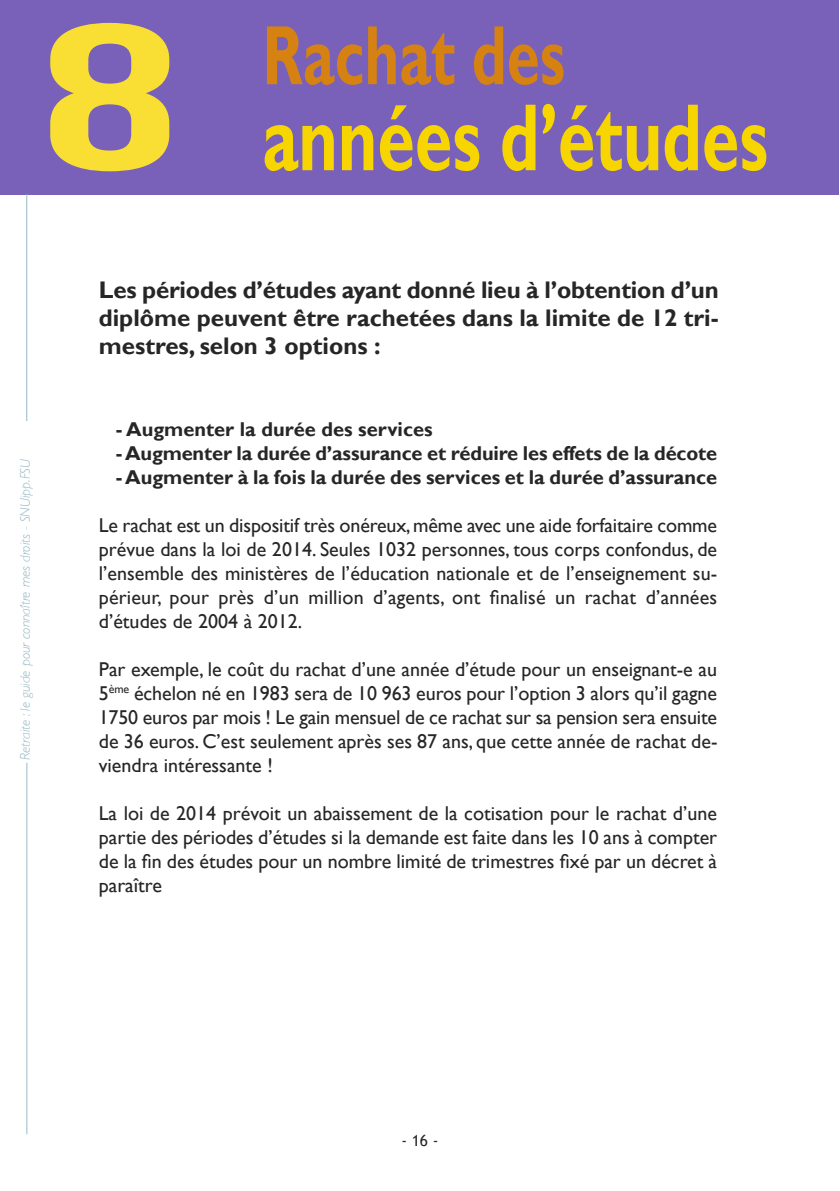
<style>
.page{position:relative;width:840px;height:1191px;background:#fff}
.page>*{position:absolute;margin:0;border:0;box-sizing:border-box;transform-origin:0 0}
.t1{font:700 96px "Gill Sans";color:#f7d500;scale:.71 1}
.t2{font:700 84.6px "Gill Sans";color:#d58213;scale:.71 1}
.t3{font:700 24px/28px "Gill Sans";color:#272627;text-align:justify}
.t4{font:20px/24px "Gill Sans";color:#272627;text-align:justify}
.t5{font:700 20px/24px "Gill Sans";color:#272627}
.t6{font:15.6px "Trebuchet MS";color:#272627}
.t7{font:italic 300 14px "Gill Sans";color:#99b9c6}
.s1{font-family:"Bebas Neue";font-weight:400;font-size:207.2px;color:#f9de33}
</style>
<div class="page">
<div style="left:0;top:0;width:838px;height:195px;background:#7960b9"></div>
<hr style="left:27px;top:763px;width:1px;height:371px;background:#99b9c6">
<hr style="left:26px;top:194px;width:1px;height:227px;background:#99b9c6">
<h1 class="t1" style="left:41px;top:81px;width:1024px"><span class="s1">8</span> années d’études</h1>
<h2 class="t2" style="left:262px;top:6px;width:428px">Rachat des</h2>
<p class="t7" style="left:17px;top:760px;width:303px;rotate:-90deg">Retraite : le guide pour connaître mes droits - SNUipp.FSU</p>
<p class="t3" style="left:99px;top:276px;width:621px">Les périodes d’études ayant donné lieu à l’obtention d’un diplôme peuvent être rachetées dans la limite de 12 tri&shy;mestres, selon 3 options :</p>
<p class="t5" style="left:116px;top:417px;width:602px">- Augmenter la durée des services<br>-Augmenter la durée d’assurance et réduire les effets de la décote -Augmenter à la fois la durée des services et la durée d’assurance</p>
<p class="t4" style="left:99px;top:513px;width:619px">Le rachat est un dispositif très onéreux,même avec une aide forfaitaire comme prévue dans la loi de 2014. Seules 1032 personnes, tous corps confondus, de l’ensemble des ministères de l’éducation nationale et de l’enseignement su&shy;périeur, pour près d’un million d’agents, ont finalisé un rachat d’années d’études de 2004 à 2012.</p>
<p class="t4" style="left:99px;top:657px;width:619px">Par exemple, le coût du rachat d’une année d’étude pour un enseignant-e au 5<sup>ème</sup> échelon né en 1983 sera de 10 963 euros pour l’option 3 alors qu’il gagne 1750 euros par mois ! Le gain mensuel de ce rachat sur sa pension sera ensuite de 36 euros. C’est seulement après ses 87 ans, que cette année de rachat de&shy;viendra intéressante !</p>
<p class="t4" style="left:99px;top:801px;width:619px">La loi de 2014 prévoit un abaissement de la cotisation pour le rachat d’une partie des périodes d’études si la demande est faite dans les 10 ans à compter de la fin des études pour un nombre limité de trimestres fixé par un décret à paraître</p>
<p class="t6" style="left:401px;top:1131px;width:39px">-16-</p>
</div>
